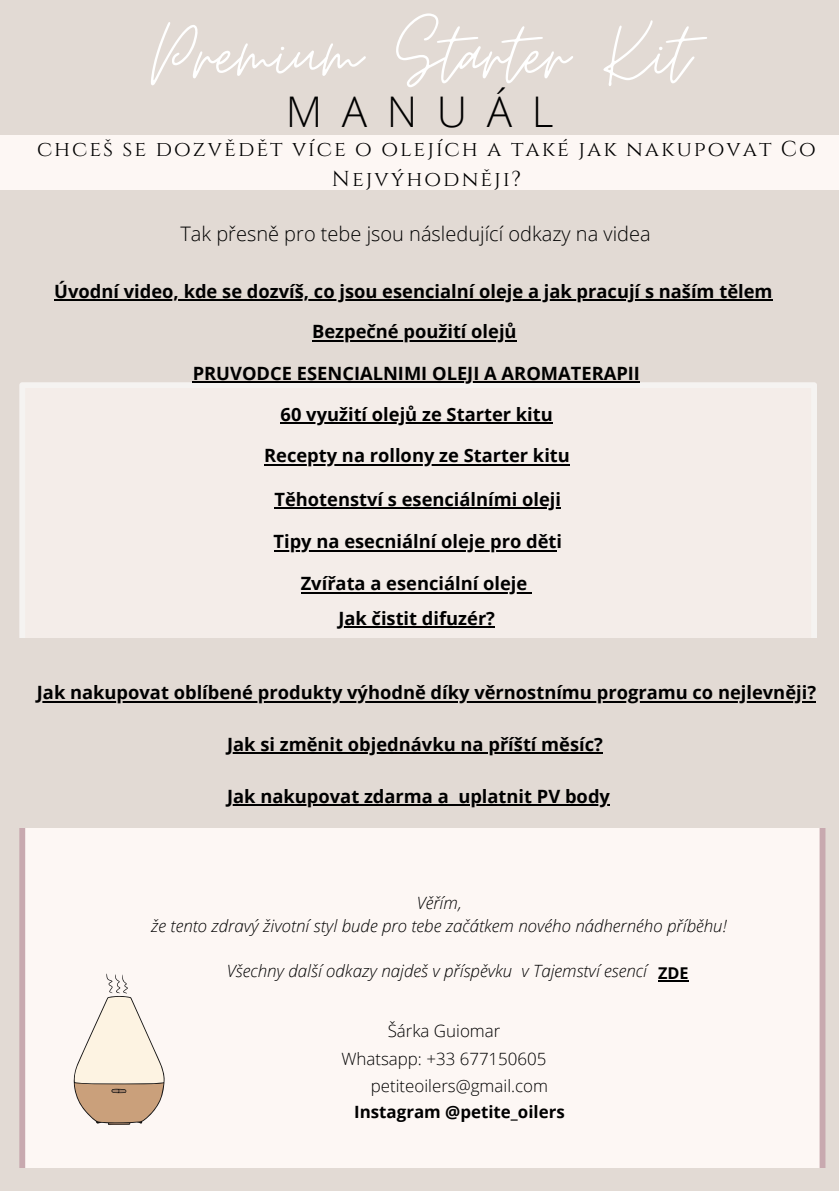
<style>
.page{position:relative;width:839px;height:1191px;background:#fff}
.page>*{position:absolute;margin:0;border:0;box-sizing:border-box;transform-origin:0 0}
.t1{font:91.6px "Moon Time";color:#fff}
.t2{font:300 42.2px "Open Sans";letter-spacing:.46em;color:#000}
.t3{font:21.6px/30px "Cinzel";letter-spacing:.095em;color:#000;text-align:center}
.t4{font:300 20px "Open Sans";color:#000}
.t5{font:700 18.4px "Open Sans";color:#000}
.t6{font:italic 300 17px/22.6px "Open Sans";color:#000;text-align:center}
.t7{font:300 17px "Open Sans";color:#000}
.t8{font:700 17px "Open Sans";color:#000}
.t9{font:700 16.2px "Open Sans";color:#000}
</style>
<div class="page">
<div style="left:0;top:0;width:838px;height:1191px;background:#e2dad4"></div>
<div style="left:0;top:135px;width:838px;height:54px;background:#fdf7f4"></div>
<div style="left:19px;top:382px;width:798px;height:255px;background:#f4ede9"></div>
<div style="left:19px;top:828px;width:806px;height:339px;background:#fdf7f4"></div>
<svg style="left:73px;top:974px;width:92px;height:151px;background:#eadccd"></svg>
<hr style="left:54px;top:299px;width:718px;height:2px;background:#000">
<hr style="left:193px;top:381px;width:447px;height:2px;background:#000">
<hr style="left:264px;top:464px;width:306px;height:1px;background:#000">
<hr style="left:274px;top:507px;width:287px;height:2px;background:#000">
<hr style="left:280px;top:423px;width:273px;height:1px;background:#000">
<hr style="left:273px;top:550px;width:283px;height:1px;background:#000">
<hr style="left:301px;top:592px;width:226px;height:1px;background:#000">
<hr style="left:37px;top:701px;width:779px;height:1px;background:#000">
<hr style="left:227px;top:753px;width:376px;height:1px;background:#000">
<hr style="left:338px;top:627px;width:157px;height:1px;background:#000">
<hr style="left:227px;top:805px;width:222px;height:1px;background:#000">
<hr style="left:458px;top:805px;width:152px;height:1px;background:#000">
<hr style="left:312px;top:340px;width:204px;height:1px;background:#000">
<hr style="left:658px;top:980px;width:30px;height:2px;background:#000">
<h1 class="t1" style="left:151px;top:-1px;width:540px">Premium Starter Kit</h1>
<h2 class="t2" style="left:286px;top:82px;width:269px">MANUÁL</h2>
<p class="t3" style="left:37px;top:135px;width:780px">chceš se dozvědět více o olejích a také jak nakupovat Co<br>Nejvýhodněji?</p>
<h3 class="t4" style="left:180px;top:220px;width:472px">Tak přesně pro tebe jsou následující odkazy na videa</h3>
<h3 class="t5" style="left:54px;top:278px;width:719px">Úvodní video, kde se dozvíš, co jsou esencialní oleje a jak pracují s naším tělem</h3>
<p class="t5" style="left:312px;top:319px;width:206px">Bezpečné použití olejů</p>
<h5 class="t5" style="left:193px;top:360px;width:449px">PRUVODCE ESENCIALNIMI OLEJI A AROMATERAPII</h5>
<p class="t5" style="left:280px;top:401px;width:274px">60 využití olejů ze Starter kitu</p>
<h5 class="t5" style="left:264px;top:443px;width:307px">Recepty na rollony ze Starter kitu</h5>
<h4 class="t5" style="left:274px;top:486px;width:288px">Těhotenství s esenciálními oleji</h4>
<h5 class="t5" style="left:273px;top:529px;width:290px">Tipy na esecniální oleje pro děti</h5>
<h5 class="t5" style="left:301px;top:571px;width:228px">Zvířata a esenciální oleje</h5>
<h6 class="t5" style="left:338px;top:605px;width:158px">Jak čistit difuzér?</h6>
<h5 class="t5" style="left:37px;top:680px;width:780px">Jak nakupovat oblíbené produkty výhodně díky věrnostnímu programu co nejlevněji?</h5>
<p class="t5" style="left:227px;top:732px;width:377px">Jak si změnit objednávku na příští měsíc?</p>
<h6 class="t5" style="left:227px;top:783px;width:223px">Jak nakupovat zdarma a</h6>
<p class="t5" style="left:458px;top:783px;width:153px">uplatnit PV body</p>
<h5 class="t6" style="left:151px;top:892px;width:577px">Věřím,<br>že tento zdravý životní styl bude pro tebe začátkem nového nádherného příběhu!</h5>
<h5 class="t6" style="left:227px;top:959px;width:421px">Všechny další odkazy najdeš v příspěvku v Tajemství esencí</h5>
<h5 class="t7" style="left:387px;top:1019px;width:114px">Šárka Guiomar</h5>
<h5 class="t7" style="left:341px;top:1047px;width:207px">Whatsapp: +33 677150605</h5>
<h5 class="t7" style="left:371px;top:1073px;width:179px">petiteoilers@gmail.com</h5>
<h5 class="t8" style="left:354px;top:1100px;width:212px">Instagram @petite_oilers</h5>
<h6 class="t9" style="left:658px;top:962px;width:32px">ZDE</h6>
</div>
